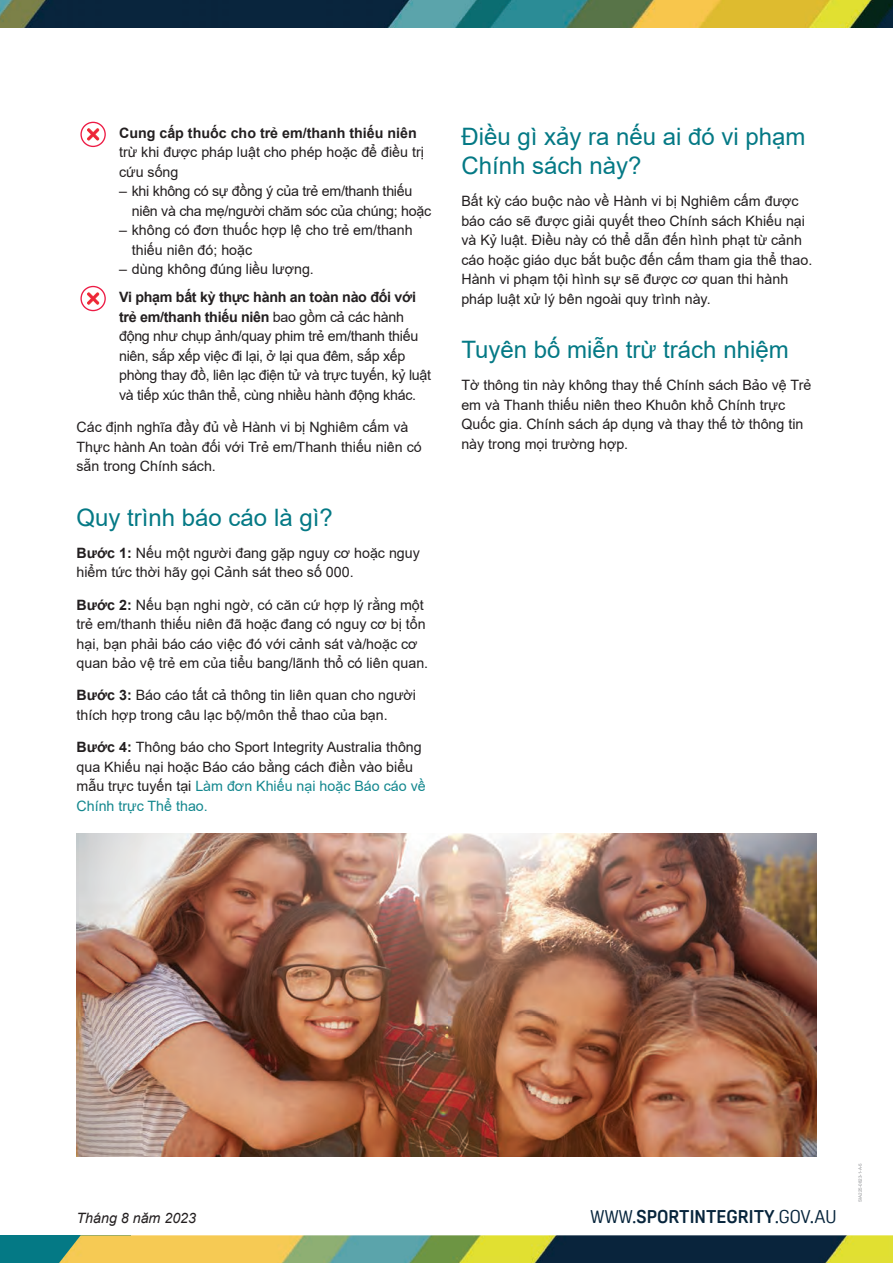
<style>
.page{position:relative;width:893px;height:1263px;background:#fff}
.page>*{position:absolute;margin:0;border:0;box-sizing:border-box;transform-origin:0 0}
.t1{font:24px/28.8px "Arial";color:#047985}
.t2{font:700 18px "Oscine";color:#07253c}
.t3{font:14.25px/19.5px "Arial";color:#231f20}
.t4{font:14.25px/19.5px "Arial";letter-spacing:-.02em;color:#231f20}
.t5{font:italic 14.25px "Arial";color:#231f20}
.t6{font:4.5px "Arial";color:#939598}
.s1{font-weight:700}
.s2{color:#13878e}
.s3{font-weight:400}
</style>
<div class="page">
<div style="left:0;top:1235px;width:131px;height:28px;background:#047985"></div>
<img style="left:59px;top:1235px;width:834px;height:28px">
<img style="left:0;top:0;width:893px;height:28px">
<svg style="left:80px;top:122px;width:26px;height:25px"></svg>
<svg style="left:80px;top:286px;width:26px;height:25px"></svg>
<img style="left:77px;top:833px;width:739px;height:324px">
<p class="t3" style="left:119px;top:123px;width:306px"><span class="s1">Cung cấp thuốc cho trẻ em/thanh thiếu niên </span>trừ khi được pháp luật cho phép hoặc để điều trị cứu sống</p>
<p class="t4" style="left:132px;top:182px;width:301px;text-indent:-13px">– khi không có sự đồng ý của trẻ em/thanh thiếu niên và cha mẹ/người chăm sóc của chúng; hoặc</p>
<p class="t3" style="left:132px;top:221px;width:282px;text-indent:-13px">– không có đơn thuốc hợp lệ cho trẻ em/thanh thiếu niên đó; hoặc</p>
<p class="t3" style="left:119px;top:260px;width:196px">– dùng không đúng liều lượng.</p>
<p class="t4" style="left:119px;top:288px;width:314px"><span class="s1">Vi phạm bất kỳ thực hành an toàn nào đối với trẻ em/thanh thiếu niên</span> bao gồm cả các hành động như chụp ảnh/quay phim trẻ em/thanh thiếu niên, sắp xếp việc đi lại, ở lại qua đêm, sắp xếp phòng thay đồ, liên lạc điện tử và trực tuyến, kỷ luật và tiếp xúc thân thể, cùng nhiều hành động khác.</p>
<p class="t3" style="left:77px;top:417px;width:347px">Các định nghĩa đầy đủ về Hành vi bị Nghiêm cấm và<br>Thực hành An toàn đối với Trẻ em/Thanh thiếu niên có sẵn trong Chính sách.</p>
<h3 class="t1" style="left:77px;top:503px;width:258px">Quy trình báo cáo là gì?</h3>
<p class="t3" style="left:77px;top:543px;width:345px"><span class="s1">Bước 1:</span> Nếu một người đang gặp nguy cơ hoặc nguy hiểm tức thời hãy gọi Cảnh sát theo số 000.</p>
<p class="t3" style="left:77px;top:595px;width:353px"><span class="s1">Bước 2:</span> Nếu bạn nghi ngờ, có căn cứ hợp lý rằng một trẻ em/thanh thiếu niên đã hoặc đang có nguy cơ bị tổn hại, bạn phải báo cáo việc đó với cảnh sát và/hoặc cơ quan bảo vệ trẻ em của tiểu bang/lãnh thổ có liên quan.</p>
<p class="t3" style="left:77px;top:685px;width:341px"><span class="s1">Bước 3:</span> Báo cáo tất cả thông tin liên quan cho người thích hợp trong câu lạc bộ/môn thể thao của bạn.</p>
<p class="t3" style="left:77px;top:737px;width:351px"><span class="s1">Bước 4:</span> Thông báo cho Sport Integrity Australia thông qua Khiếu nại hoặc Báo cáo bằng cách điền vào biểu mẫu trực tuyến tại <span class="s2">Làm đơn Khiếu nại hoặc Báo cáo về Chính trực Thể thao.</span></p>
<h3 class="t1" style="left:461px;top:122px;width:346px">Điều gì xảy ra nếu ai đó vi phạm<br>Chính sách này?</h3>
<p class="t3" style="left:461px;top:191px;width:352px">Bất kỳ cáo buộc nào về Hành vi bị Nghiêm cấm được báo cáo sẽ được giải quyết theo Chính sách Khiếu nại và Kỷ luật. Điều này có thể dẫn đến hình phạt từ cảnh cáo hoặc giáo dục bắt buộc đến cấm tham gia thể thao.<br>Hành vi phạm tội hình sự sẽ được cơ quan thi hành pháp luật xử lý bên ngoài quy trình này.</p>
<h3 class="t1" style="left:461px;top:335px;width:329px">Tuyên bố miễn trừ trách nhiệm</h3>
<p class="t3" style="left:461px;top:375px;width:351px">Tờ thông tin này không thay thế Chính sách Bảo vệ Trẻ em và Thanh thiếu niên theo Khuôn khổ Chính trực Quốc gia. Chính sách áp dụng và thay thế tờ thông tin này trong mọi trường hợp.</p>
<p class="t5" style="left:77px;top:1209px;width:121px">Tháng 8 năm 2023</p>
<p class="t2" style="left:590px;top:1207px;width:247px"><span class="s3">WWW.</span>SPORTINTEGRITY<span class="s3">.GOV.AU</span></p>
<p class="t6" style="left:857px;top:1202px;width:40px;rotate:-90deg">SIA225-0823-1-A-5</p>
</div>
